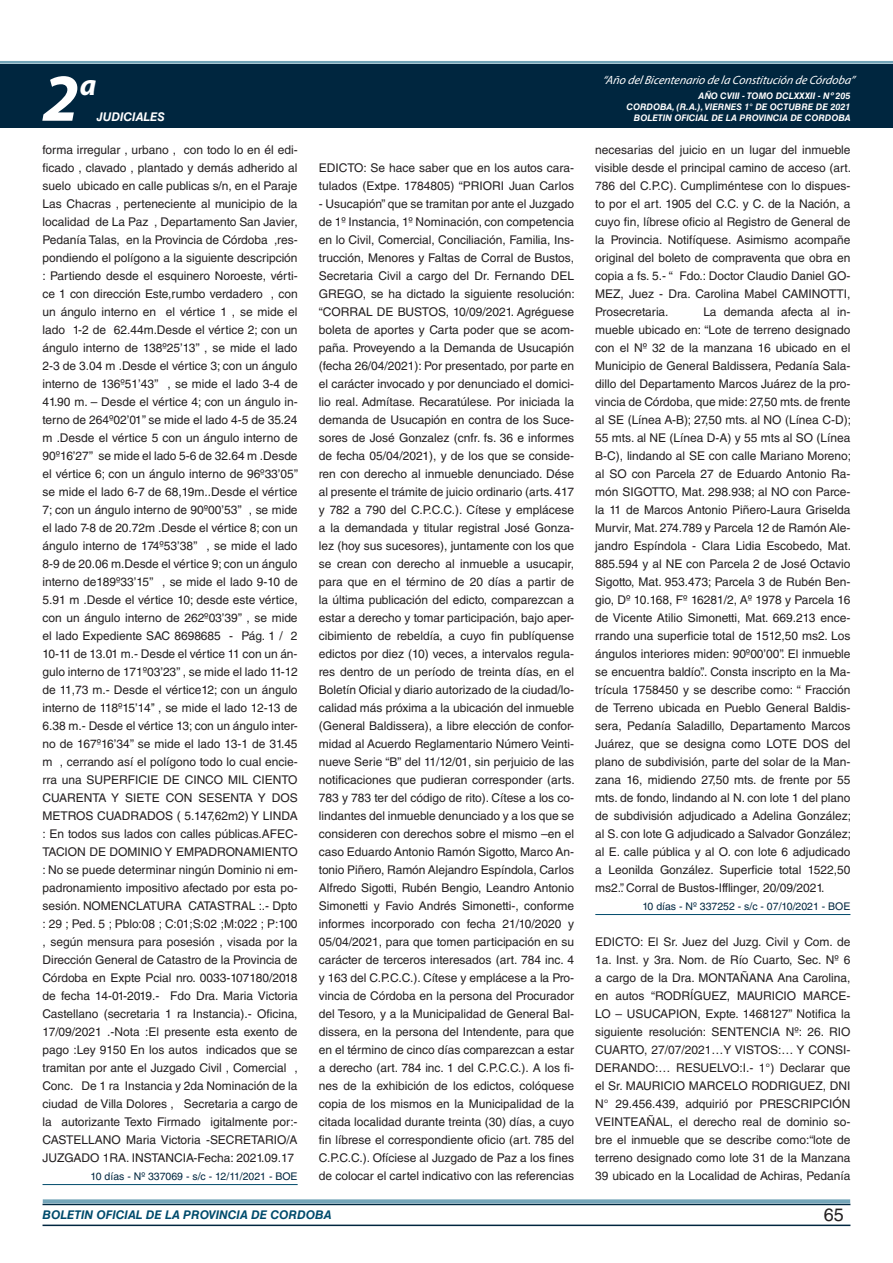
<style>
.page{position:relative;width:893px;height:1263px;background:#fff}
.page>*{position:absolute;margin:0;border:0;box-sizing:border-box;transform-origin:0 0}
.t1{font:italic 700 67.5px "Myriad Pro";color:#fff}
.t2{font:italic 700 30px "Myriad Pro";color:#fff}
.t3{font:18px "Helvetica LT Std";color:#231f20}
.t4{font:12px/18px "Helvetica LT Std";color:#231f20;text-align:justify}
.t5{font:italic 12px "Myriad Pro";color:#fff}
.t6{font:italic 700 12px "Helvetica LT Std";color:#004b6c}
.t7{font:italic 700 12px "Helvetica LT Std";color:#fff}
.t8{font:10.5px "Helvetica LT Std";color:#00263f}
.t9{font:italic 700 9px/10.8px "Helvetica LT Std";color:#fff;text-align:right}
</style>
<div class="page">
<div style="left:0;top:61px;width:893px;height:6px;background:#fff;opacity:.75"></div>
<div style="left:0;top:64px;width:893px;height:64px;background:#00263f"></div>
<hr style="left:43px;top:1224px;width:807px;height:2px;background:#00263f">
<div style="left:42px;top:1198px;width:809px;height:8px;background:#fff;opacity:.75"></div>
<hr style="left:43px;top:1184px;width:255px;height:1px;background:#004b6c">
<hr style="left:595px;top:914px;width:255px;height:1px;background:#004b6c">
<p class="t5" style="left:603px;top:72px;width:254px">“Año delBicentenario de la Constitución de Córdoba”</p>
<h1 class="t1" style="left:43px;top:54px;width:38px">2</h1>
<h2 class="t2" style="left:80px;top:66px;width:18px">a</h2>
<p class="t9" style="left:626px;top:91px;width:225px">AÑO CVIII - TOMO DCLXXXII - Nº 205<br>CORDOBA, (R.A.), VIERNES 1° DE OCTUBRE DE 2021</p>
<p class="t7" style="left:97px;top:110px;width:70px">JUDICIALES</p>
<p class="t9" style="left:634px;top:112px;width:218px">BOLETIN OFICIAL DE LA PROVINCIA DE CORDOBA</p>
<p class="t4" style="left:43px;top:141px;width:257px">forma irregular , urbano , con todo lo en él edi&shy;ficado , clavado , plantado y demás adherido al suelo ubicado en calle publicas s/n, en el Paraje Las Chacras , perteneciente al municipio de la localidad de La Paz , Departamento San Javier, Pedanía Talas, en la Provincia de Córdoba ,res&shy;pondiendo el polígono a la siguiente descripción : Partiendo desde el esquinero Noroeste, vérti&shy;ce 1 con dirección Este,rumbo verdadero , con un ángulo interno en el vértice 1 , se mide el lado 1-2 de 62.44m.Desde el vértice 2; con un ángulo interno de 138º25’13’’ , se mide el lado 2-3 de 3.04 m .Desde el vértice 3; con un ángulo interno de 136º51’43’’ , se mide el lado 3-4 de 41.90 m. – Desde el vértice 4; con un ángulo in&shy;terno de 264º02’01’’ se mide el lado 4-5 de 35.24 m .Desde el vértice 5 con un ángulo interno de 90º16’27’’ se mide el lado 5-6 de 32.64 m .Desde el vértice 6; con un ángulo interno de 96º33’05’’ se mide el lado 6-7 de 68,19m..Desde el vértice 7; con un ángulo interno de 90º00’53’’ , se mide el lado 7-8 de 20.72m .Desde el vértice 8; con un ángulo interno de 174º53’38’’ , se mide el lado 8-9 de 20.06 m.Desde el vértice 9; con un ángulo interno de189º33’15’’ , se mide el lado 9-10 de 5.91 m .Desde el vértice 10; desde este vértice, con un ángulo interno de 262º03’39’’ , se mide el lado Expediente SAC 8698685 - Pág. 1 / 2<br>10-11 de 13.01 m.- Desde el vértice 11 con un án&shy;gulo interno de 171º03’23’’ , se mide el lado 11-12 de 11,73 m.- Desde el vértice12; con un ángulo interno de 118º15’14’’ , se mide el lado 12-13 de 6.38 m.- Desde el vértice 13; con un ángulo inter&shy;no de 167º16’34’’ se mide el lado 13-1 de 31.45 m , cerrando así el polígono todo lo cual encie&shy;rra una SUPERFICIE DE CINCO MIL CIENTO CUARENTA Y SIETE CON SESENTA Y DOS METROS CUADRADOS ( 5.147,62m2) Y LINDA : En todos sus lados con calles públicas.AFEC-TACION DE DOMINIO Y EMPADRONAMIENTO : No se puede determinar ningún Dominio ni em&shy;padronamiento impositivo afectado por esta po&shy;sesión. NOMENCLATURA CATASTRAL :.- Dpto : 29 ; Ped. 5 ; Pblo:08 ; C:01;S:02 ;M:022 ; P:100 , según mensura para posesión , visada por la Dirección General de Catastro de la Provincia de Córdoba en Expte Pcial nro. 0033-107180/2018 de fecha 14-01-2019.- Fdo Dra. Maria Victoria Castellano (secretaria 1 ra Instancia).- Oficina, 17/09/2021 .-Nota :El presente esta exento de pago :Ley 9150 En los autos indicados que se tramitan por ante el Juzgado Civil , Comercial , Conc. De 1 ra Instancia y 2da Nominación de la ciudad de Villa Dolores , Secretaria a cargo de la autorizante Texto Firmado igitalmente por:- CASTELLANO Maria Victoria -SECRETARIO/A JUZGADO 1RA. INSTANCIA-Fecha: 2021.09.17</p>
<p class="t8" style="left:91px;top:1170px;width:209px">10 días - Nº 337069 - s/c - 12/11/2021 - BOE</p>
<p class="t4" style="left:319px;top:159px;width:257px">EDICTO: Se hace saber que en los autos cara&shy;tulados (Extpe. 1784805) “PRIORI Juan Carlos</p>
<p class="t4" style="left:319px;top:195px;width:257px">- Usucapión” que se tramitan por ante el Juzgado de 1º Instancia, 1º Nominación, con competencia en lo Civil, Comercial, Conciliación, Familia, Ins&shy;trucción, Menores y Faltas de Corral de Bustos, Secretaria Civil a cargo del Dr. Fernando DEL GREGO, se ha dictado la siguiente resolución: “CORRAL DE BUSTOS, 10/09/2021. Agréguese boleta de aportes y Carta poder que se acom&shy;paña. Proveyendo a la Demanda de Usucapión (fecha 26/04/2021): Por presentado, por parte en el carácter invocado y por denunciado el domici&shy;lio real. Admítase. Recaratúlese. Por iniciada la demanda de Usucapión en contra de los Suce&shy;sores de José Gonzalez (cnfr. fs. 36 e informes de fecha 05/04/2021), y de los que se conside&shy;ren con derecho al inmueble denunciado. Dése al presente el trámite de juicio ordinario (arts. 417 y 782 a 790 del C.P.C.C.). Cítese y emplácese a la demandada y titular registral José Gonza&shy;lez (hoy sus sucesores), juntamente con los que se crean con derecho al inmueble a usucapir, para que en el término de 20 días a partir de la última publicación del edicto, comparezcan a estar a derecho y tomar participación, bajo aper&shy;cibimiento de rebeldía, a cuyo fin publíquense edictos por diez (10) veces, a intervalos regula&shy;res dentro de un período de treinta días, en el Boletín Oficial y diario autorizado de la ciudad/lo&shy;calidad más próxima a la ubicación del inmueble (General Baldissera), a libre elección de confor&shy;midad al Acuerdo Reglamentario Número Veinti&shy;nueve Serie “B” del 11/12/01, sin perjuicio de las notificaciones que pudieran corresponder (arts.<br>783 y 783 ter del código de rito). Cítese a los co&shy;lindantes del inmueble denunciado y a los que se consideren con derechos sobre el mismo –en el caso Eduardo Antonio Ramón Sigotto, Marco An&shy;tonio Piñero, Ramón Alejandro Espíndola, Carlos Alfredo Sigotti, Rubén Bengio, Leandro Antonio Simonetti y Favio Andrés Simonetti-, conforme informes incorporado con fecha 21/10/2020 y 05/04/2021, para que tomen participación en su carácter de terceros interesados (art. 784 inc. 4 y 163 del C.P.C.C.). Cítese y emplácese a la Pro&shy;vincia de Córdoba en la persona del Procurador del Tesoro, y a la Municipalidad de General Bal&shy;dissera, en la persona del Intendente, para que en el término de cinco días comparezcan a estar a derecho (art. 784 inc. 1 del C.P.C.C.). A los fi&shy;nes de la exhibición de los edictos, colóquese copia de los mismos en la Municipalidad de la citada localidad durante treinta (30) días, a cuyo fin líbrese el correspondiente oficio (art. 785 del C.P.C.C.). Ofíciese al Juzgado de Paz a los fines de colocar el cartel indicativo con las referencias</p>
<p class="t4" style="left:595px;top:141px;width:257px">necesarias del juicio en un lugar del inmueble visible desde el principal camino de acceso (art.<br>786 del C.P.C). Cumpliméntese con lo dispues&shy;to por el art. 1905 del C.C. y C. de la Nación, a cuyo fin, líbrese oficio al Registro de General de la Provincia. Notifíquese. Asimismo acompañe original del boleto de compraventa que obra en copia a fs. 5.- “ Fdo.: Doctor Claudio Daniel GO-MEZ, Juez - Dra. Carolina Mabel CAMINOTTI, Prosecretaria.</p>
<p class="t4" style="left:595px;top:303px;width:257px;text-indent:108px">La demanda afecta al in&shy;mueble ubicado en: “Lote de terreno designado con el Nº 32 de la manzana 16 ubicado en el Municipio de General Baldissera, Pedanía Sala&shy;dillo del Departamento Marcos Juárez de la pro&shy;vincia de Córdoba, que mide: 27,50 mts. de frente al SE (Línea A-B); 27,50 mts. al NO (Línea C-D); 55 mts. al NE (Línea D-A) y 55 mts al SO (Línea B-C), lindando al SE con calle Mariano Moreno; al SO con Parcela 27 de Eduardo Antonio Ra&shy;món SIGOTTO, Mat. 298.938; al NO con Parce&shy;la 11 de Marcos Antonio Piñero-Laura Griselda Murvir, Mat. 274.789 y Parcela 12 de Ramón Ale&shy;jandro Espíndola - Clara Lidia Escobedo, Mat.<br>885.594 y al NE con Parcela 2 de José Octavio Sigotto, Mat. 953.473; Parcela 3 de Rubén Ben&shy;gio, Dº 10.168, Fº 16281/2, Aº 1978 y Parcela 16 de Vicente Atilio Simonetti, Mat. 669.213 ence&shy;rrando una superficie total de 1512,50 ms2. Los ángulos interiores miden: 90º00’00’’. El inmueble se encuentra baldío”.. Consta inscripto en la Ma&shy;trícula 1758450 y se describe como: “ Fracción de Terreno ubicada en Pueblo General Baldis&shy;sera, Pedanía Saladillo, Departamento Marcos Juárez, que se designa como LOTE DOS del plano de subdivisión, parte del solar de la Man&shy;zana 16, midiendo 27,50 mts. de frente por 55 mts. de fondo, lindando al N. con lote 1 del plano de subdivisión adjudicado a Adelina González; al S. con lote G adjudicado a Salvador González; al E. calle pública y al O. con lote 6 adjudicado a Leonilda González. Superficie total 1522,50 ms2.”. Corral de Bustos-Ifflinger, 20/09/2021.</p>
<p class="t8" style="left:642px;top:900px;width:210px">10 días - Nº 337252 - s/c - 07/10/2021 - BOE</p>
<p class="t4" style="left:595px;top:933px;width:257px">EDICTO: El Sr. Juez del Juzg. Civil y Com. de 1a. Inst. y 3ra. Nom. de Río Cuarto, Sec. Nº 6 a cargo de la Dra. MONTAÑANA Ana Carolina, en autos “RODRÍGUEZ, MAURICIO MARCE-LO – USUCAPION, Expte. 1468127” Notifica la siguiente resolución: SENTENCIA Nº: 26. RIO CUARTO, 27/07/2021…Y VISTOS:… Y CONSI-DERANDO:… RESUELVO:I.- 1°) Declarar que el Sr. MAURICIO MARCELO RODRIGUEZ, DNI N° 29.456.439, adquirió por PRESCRIPCIÓN VEINTEAÑAL, el derecho real de dominio so&shy;bre el inmueble que se describe como:“lote de terreno designado como lote 31 de la Manzana 39 ubicado en la Localidad de Achiras, Pedanía</p>
<p class="t6" style="left:43px;top:1208px;width:290px">BOLETIN OFICIAL DE LA PROVINCIA DE CORDOBA</p>
<h3 class="t3" style="left:824px;top:1204px;width:22px">65</h3>
</div>
